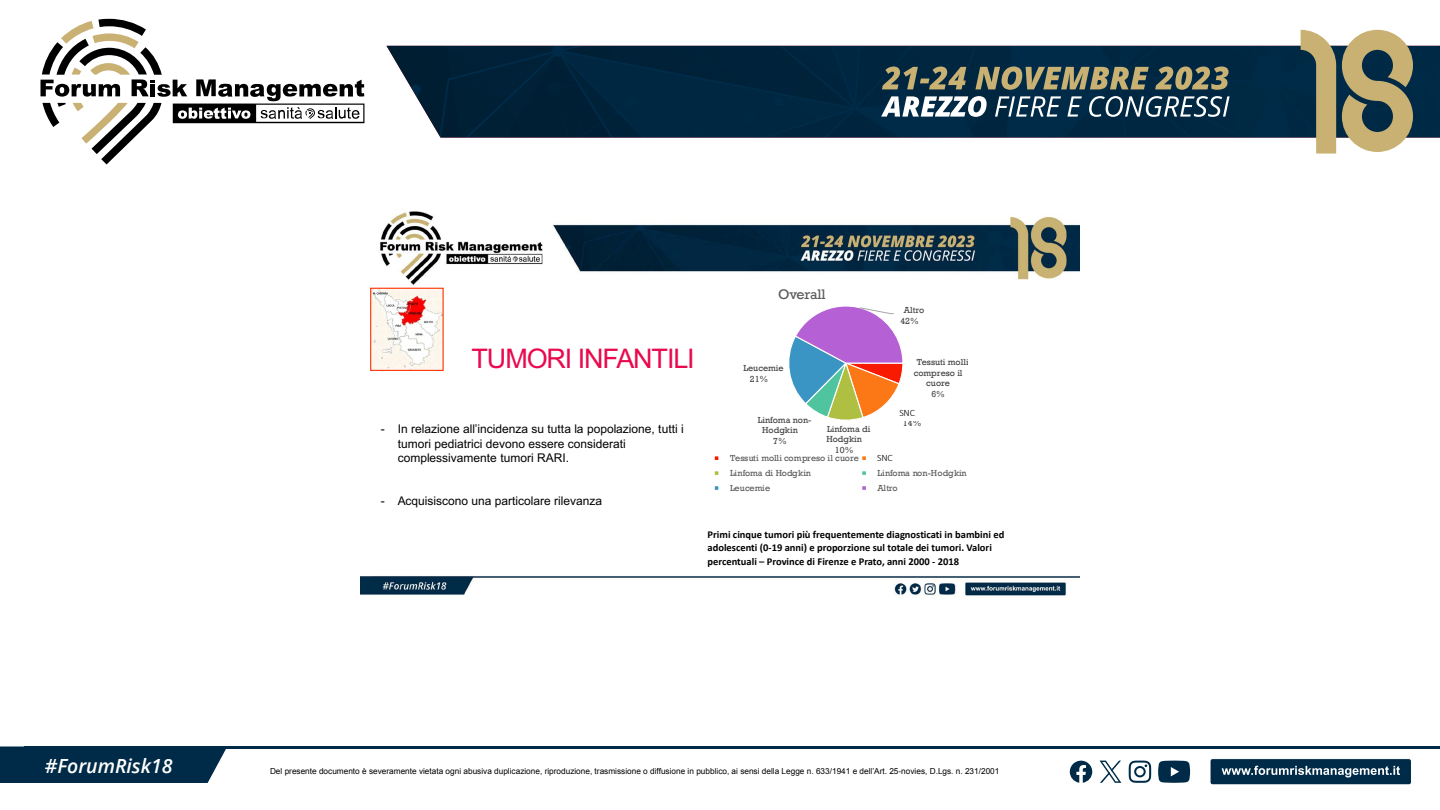
<style>
.page{position:relative;width:1440px;height:810px;background:#fff}
.page>*{position:absolute;margin:0;border:0;box-sizing:border-box;transform-origin:0 0}
.t1{font:27px "Arial";letter-spacing:-.04em;color:#e9094e}
.t2{font:italic 600 19.5px "Open Sans";color:#fff}
.t3{font:14.25px "Rockwell";letter-spacing:-.015em;color:#595959}
.t4{font:12px/14.3px "Arial";color:#000}
.t5{font:700 10.5px/13.1px "Calibri";color:#000}
.t6{font:300 9.75px "Calibri";letter-spacing:-.01em;color:#000}
.t7{font:9px/10.6px "Rockwell";color:#404040}
.t8{font:9px/14.9px "Rockwell";letter-spacing:.01em;color:#595959}
.t9{font:8.25px "Arial";color:#000}
</style>
<div class="page">
<div style="left:0;top:746px;width:226px;height:37px;background:#002b48"></div>
<div style="left:1210px;top:759px;width:201px;height:26px;background:#002b48;border-radius:3px"></div>
<div style="left:1210px;top:758px;width:202px;height:27px;border:1px solid #fff;border-radius:3px"></div>
<svg style="left:1222px;top:766px;width:178px;height:11px"></svg>
<hr style="left:24px;top:746px;width:1416px;height:3px;background:#002b48">
<img style="left:386px;top:46px;width:1054px;height:92px">
<svg style="left:1342px;top:30px;width:71px;height:122px;background:#9a9575"></svg>
<svg style="left:1301px;top:30px;width:35px;height:124px;background:#929074"></svg>
<svg style="left:40px;top:19px;width:324px;height:145px"></svg>
<svg style="left:881px;top:96px;width:349px;height:21px"></svg>
<svg style="left:882px;top:66px;width:347px;height:24px;background:#656c5b"></svg>
<svg style="left:1129px;top:761px;width:22px;height:22px"></svg>
<svg style="left:1158px;top:761px;width:32px;height:22px"></svg>
<svg style="left:1070px;top:761px;width:22px;height:22px"></svg>
<svg style="left:1100px;top:761px;width:21px;height:22px"></svg>
<img style="left:360px;top:211px;width:720px;height:385px">
<svg style="left:784px;top:298px;width:120px;height:123px"></svg>
<svg style="left:714px;top:455px;width:6px;height:6px"></svg>
<svg style="left:861px;top:455px;width:6px;height:6px"></svg>
<svg style="left:714px;top:470px;width:6px;height:6px"></svg>
<svg style="left:861px;top:470px;width:6px;height:6px"></svg>
<svg style="left:714px;top:485px;width:6px;height:6px"></svg>
<svg style="left:861px;top:485px;width:6px;height:6px"></svg>
<div style="left:894px;top:404px;width:124px;height:17px;background:#fff"></div>
<div style="left:968px;top:356px;width:88px;height:23px;background:#fff"></div>
<img style="left:372px;top:290px;width:70px;height:79px">
<div style="left:370px;top:288px;width:74px;height:83px;border:1px solid #f30"></div>
<div style="left:872px;top:449px;width:124px;height:17px;background:#fff"></div>
<h1 class="t1" style="left:472px;top:340px;width:225px">TUMORI INFANTILI</h1>
<h3 class="t4" style="left:398px;top:422px;width:288px;text-indent:-17px">- In relazione all’incidenza su tutta la popolazione, tutti i tumori pediatrici devono essere considerati complessivamente tumori RARI.</h3>
<h3 class="t4" style="left:381px;top:494px;width:223px">- Acquisiscono una particolare rilevanza</h3>
<h3 class="t3" style="left:778px;top:286px;width:49px">Overall</h3>
<p class="t7" style="left:900px;top:305px;width:25px;line-height:10.4px;text-indent:3px">Altro<br>42%</p>
<p class="t7" style="left:917px;top:357px;width:53px">Tessuti molli</p>
<p class="t7" style="left:914px;top:368px;width:50px">compreso il</p>
<p class="t7" style="left:926px;top:378px;width:25px">cuore</p>
<p class="t7" style="left:931px;top:389px;width:15px">6%</p>
<p class="t7" style="left:903px;top:418px;width:20px">14%</p>
<p class="t7" style="left:750px;top:363px;width:35px;text-indent:-6px">Leucemie<br>21%</p>
<p class="t6" style="left:899px;top:406px;width:17px">SNC</p>
<p class="t7" style="left:758px;top:415px;width:55px">Linfoma non-</p>
<p class="t7" style="left:762px;top:425px;width:37px">Hodgkin</p>
<p class="t7" style="left:773px;top:436px;width:15px">7%</p>
<p class="t7" style="left:827px;top:424px;width:45px">Linfoma di</p>
<p class="t7" style="left:826px;top:434px;width:37px">Hodgkin</p>
<p class="t7" style="left:835px;top:445px;width:20px">10%</p>
<p class="t8" style="left:730px;top:450px;width:130px">Tessuti molli compreso il cuore<br>Linfoma di Hodgkin</p>
<p class="t6" style="left:877px;top:452px;width:17px">SNC</p>
<p class="t8" style="left:878px;top:465px;width:91px">Linfoma non-Hodgkin</p>
<p class="t8" style="left:730px;top:480px;width:42px">Leucemie</p>
<p class="t8" style="left:878px;top:480px;width:22px">Altro</p>
<p class="t5" style="left:708px;top:528px;width:298px">Primi cinque tumori più frequentemente diagnosticati in bambini ed adolescenti (0-19 anni) e proporzione sul totale dei tumori. Valori percentuali – Province di Firenze e Prato, anni 2000 - 2018</p>
<h2 class="t2" style="left:45px;top:752px;width:129px">#ForumRisk18</h2>
<p class="t9" style="left:270px;top:766px;width:731px">Del presente documento è severamente vietata ogni abusiva duplicazione, riproduzione, trasmissione o diffusione in pubblico, ai sensi della Legge n. 633/1941 e dell’Art. 25-novies, D.Lgs. n. 231/2001</p>
</div>
